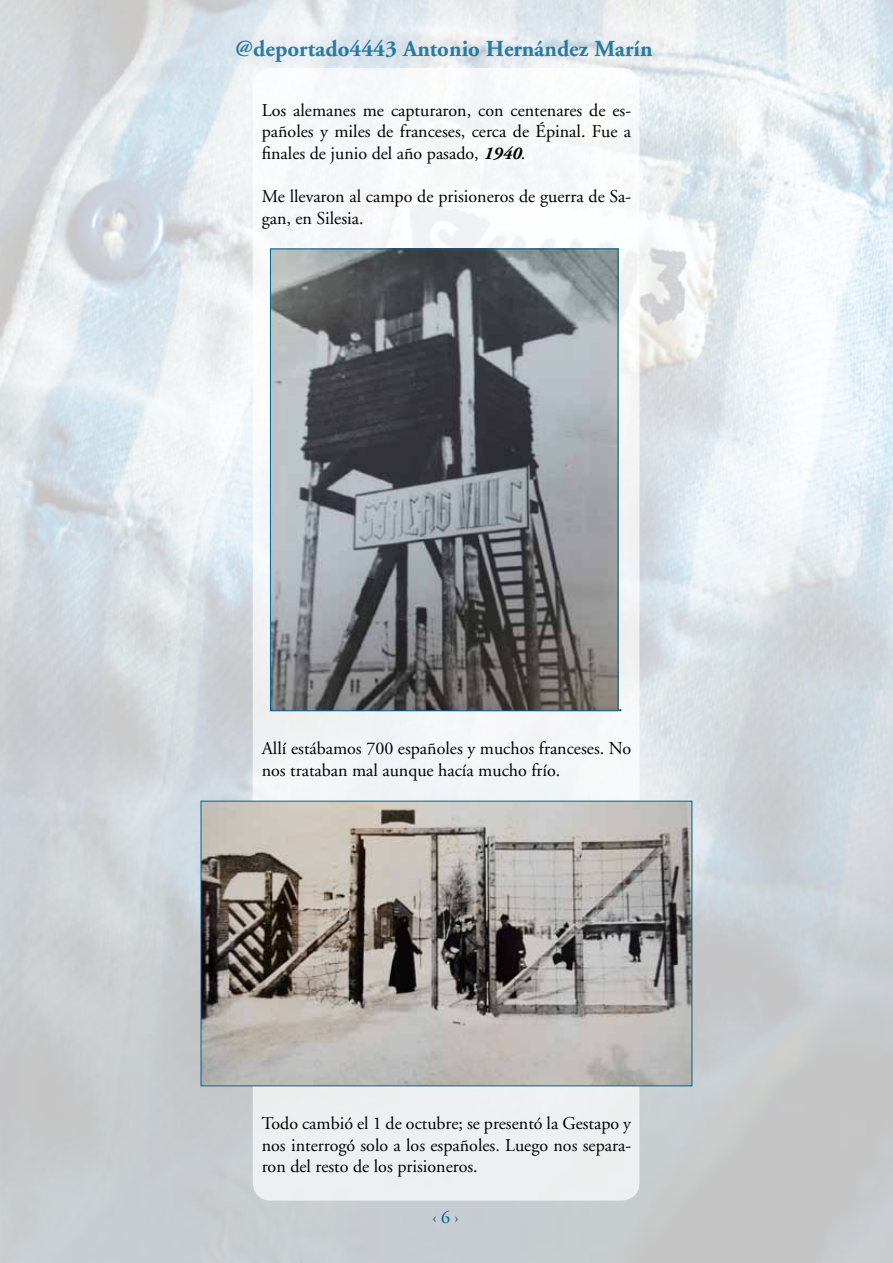
<style>
.page{position:relative;width:893px;height:1263px;background:#fff}
.page>*{position:absolute;margin:0;border:0;box-sizing:border-box;transform-origin:0 0}
.t1{font:700 22.8px "Adobe Garamond";color:#006490}
.t2{font:18px/21.6px "Adobe Garamond";color:#000;text-align:justify}
.t3{font:18px "Adobe Garamond";color:#006490}
.s1{font-weight:700;font-style:italic}
</style>
<div class="page">
<img style="left:0;top:0;width:893px;height:1263px">
<div style="left:215px;top:19px;width:453px;height:60px;background:#101e54;opacity:.1"></div>
<div style="left:253px;top:68px;width:386px;height:1132px;background:#f3f6f7;border-radius:18px"></div>
<img style="left:272px;top:251px;width:344px;height:458px">
<div style="left:270px;top:249px;width:348px;height:462px;border:1px solid #006490"></div>
<img style="left:203px;top:803px;width:487px;height:281px">
<p class="t1" style="left:236px;top:37px;width:419px">@deportado4443 Antonio Hernández Marín</p>
<p class="t2" style="left:262px;top:100px;width:371px">Los alemanes me capturaron, con centenares de es&shy;pañoles y miles de franceses, cerca de Épinal. Fue a finales de junio del año pasado, <span class="s1">1940</span>.</p>
<p class="t2" style="left:262px;top:186px;width:371px">Me llevaron al campo de prisioneros de guerra de Sa&shy;gan, en Silesia.</p>
<p class="t2" style="left:618px;top:695px;width:6px">.</p>
<p class="t2" style="left:262px;top:738px;width:371px">Allí estábamos 700 españoles y muchos franceses. No nos trataban mal aunque hacía mucho frío.</p>
<p class="t2" style="left:262px;top:1113px;width:371px">Todo cambió el 1 de octubre; se presentó la Gestapo y nos interrogó solo a los españoles. Luego nos separa&shy;ron del resto de los prisioneros.</p>
<p class="t3" style="left:432px;top:1208px;width:28px">‹ 6 ›</p>
</div>
